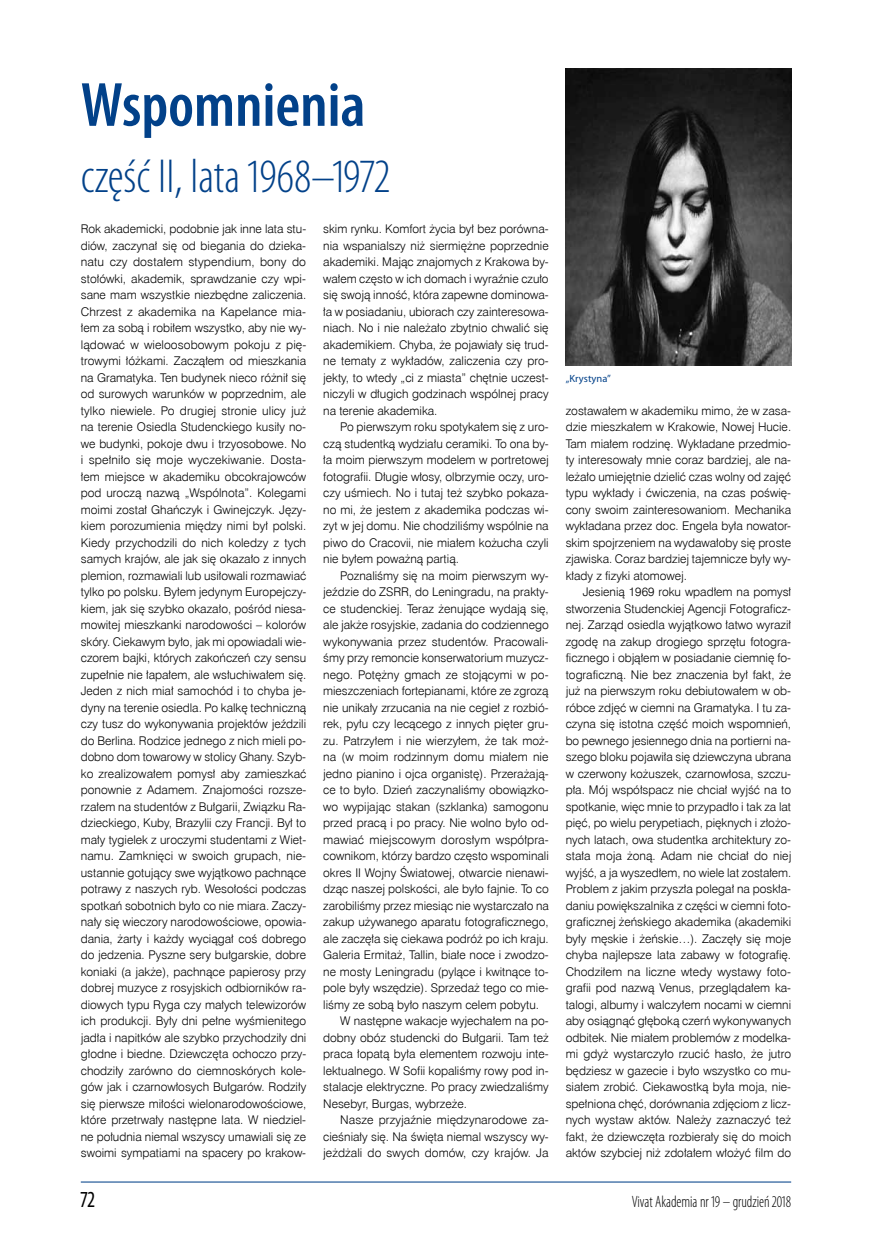
<style>
.page{position:relative;width:872px;height:1242px;background:#fff}
.page>*{position:absolute;margin:0;border:0;box-sizing:border-box;transform-origin:0 0}
.t1{font:600 condensed 63px "Myriad Pro";color:#024189}
.t2{font:300 condensed 48px "Myriad Pro";color:#024189}
.t3{font:condensed 23.1px "Myriad Pro";color:#000;scale:.91 1}
.t4{font:300 condensed 16.5px "Myriad Pro";color:#000;scale:.91 1}
.t5{font:12px/16.5px "Swis 721 Lt EU";color:#000;text-align:justify}
.t6{font:10.5px "Myriad Pro";letter-spacing:.01em;color:#024189}
</style>
<div class="page">
<hr style="left:81px;top:1181px;width:710px;height:1px;background:#024189">
<img style="left:566px;top:68px;width:225px;height:297px">
<h1 class="t1" style="left:81px;top:70px;width:286px">Wspomnienia</h1>
<h2 class="t2" style="left:81px;top:150px;width:311px">część II, lata 1968–1972</h2>
<p class="t5" style="left:81px;top:221px;width:227px">Rok akademicki, podobnie jak inne lata stu&shy;diów, zaczynał się od biegania do dzieka&shy;natu czy dostałem stypendium, bony do stołówki, akademik, sprawdzanie czy wpi&shy;sane mam wszystkie niezbędne zaliczenia.<br>Chrzest z akademika na Kapelance mia&shy;łem za sobą i robiłem wszystko, aby nie wy&shy;lądować w wieloosobowym pokoju z pię&shy;trowymi łóżkami. Zacząłem od mieszkania na Gramatyka. Ten budynek nieco różnił się od surowych warunków w poprzednim, ale tylko niewiele. Po drugiej stronie ulicy już na terenie Osiedla Studenckiego kusiły no&shy;we budynki, pokoje dwu i trzyosobowe. No i spełniło się moje wyczekiwanie. Dosta&shy;łem miejsce w akademiku obcokrajowców pod uroczą nazwą „Wspólnota”. Kolegami moimi został Ghańczyk i Gwinejczyk. Języ&shy;kiem porozumienia między nimi był polski.<br>Kiedy przychodzili do nich koledzy z tych samych krajów, ale jak się okazało z innych plemion, rozmawiali lub usiłowali rozmawiać tylko po polsku. Byłem jedynym Europejczy&shy;kiem, jak się szybko okazało, pośród niesa&shy;mowitej mieszkanki narodowości – kolorów skóry. Ciekawym było, jak mi opowiadali wie&shy;czorem bajki, których zakończeń czy sensu zupełnie nie łapałem, ale wsłuchiwałem się.<br>Jeden z nich miał samochód i to chyba je&shy;dyny na terenie osiedla. Po kalkę techniczną czy tusz do wykonywania projektów jeździli do Berlina. Rodzice jednego z nich mieli po&shy;dobno dom towarowy w stolicy Ghany. Szyb&shy;ko zrealizowałem pomysł aby zamieszkać ponownie z Adamem. Znajomości rozsze&shy;rzałem na studentów z Bułgarii, Związku Ra&shy;dzieckiego, Kuby, Brazylii czy Francji. Był to mały tygielek z uroczymi studentami z Wiet&shy;namu. Zamknięci w swoich grupach, nie&shy;ustannie gotujący swe wyjątkowo pachnące potrawy z naszych ryb. Wesołości podczas spotkań sobotnich było co nie miara. Zaczy&shy;nały się wieczory narodowościowe, opowia&shy;dania, żarty i każdy wyciągał coś dobrego do jedzenia. Pyszne sery bułgarskie, dobre koniaki (a jakże), pachnące papierosy przy dobrej muzyce z rosyjskich odbiorników ra&shy;diowych typu Ryga czy małych telewizorów ich produkcji. Były dni pełne wyśmienitego jadła i napitków ale szybko przychodziły dni głodne i biedne. Dziewczęta ochoczo przy&shy;chodziły zarówno do ciemnoskórych kole&shy;gów jak i czarnowłosych Bułgarów. Rodziły się pierwsze miłości wielonarodowościowe, które przetrwały następne lata. W niedziel&shy;ne południa niemal wszyscy umawiali się ze swoimi sympatiami na spacery po krakow-</p>
<p class="t5" style="left:323px;top:221px;width:227px">skim rynku. Komfort życia był bez porówna&shy;nia wspanialszy niż siermiężne poprzednie akademiki. Mając znajomych z Krakowa by&shy;wałem często w ich domach i wyraźnie czuło się swoją inność, która zapewne dominowa&shy;ła w posiadaniu, ubiorach czy zainteresowa&shy;niach. No i nie należało zbytnio chwalić się akademikiem. Chyba, że pojawiały się trud&shy;ne tematy z wykładów, zaliczenia czy pro&shy;jekty, to wtedy „ci z miasta” chętnie uczest&shy;niczyli w długich godzinach wspólnej pracy na terenie akademika.</p>
<p class="t5" style="left:323px;top:419px;width:227px;text-indent:17px">Po pierwszym roku spotykałem się z uro&shy;czą studentką wydziału ceramiki. To ona by&shy;ła moim pierwszym modelem w portretowej fotografii. Długie włosy, olbrzymie oczy, uro&shy;czy uśmiech. No i tutaj też szybko pokaza&shy;no mi, że jestem z akademika podczas wi&shy;zyt w jej domu. Nie chodziliśmy wspólnie na piwo do Cracovii, nie miałem kożucha czyli nie byłem poważną partią.</p>
<p class="t5" style="left:340px;top:567px;width:210px">Poznaliśmy się na moim pierwszym wy-</p>
<p class="t5" style="left:323px;top:584px;width:227px">jeździe do ZSRR, do Leningradu, na prakty-</p>
<p class="t5" style="left:323px;top:600px;width:227px">ce studenckiej. Teraz żenujące wydają się,</p>
<p class="t5" style="left:323px;top:617px;width:227px">ale jakże rosyjskie, zadania do codziennego</p>
<p class="t5" style="left:323px;top:633px;width:227px">wykonywania przez studentów. Pracowali-</p>
<p class="t5" style="left:323px;top:650px;width:227px">śmy przy remoncie konserwatorium muzycz-</p>
<p class="t5" style="left:323px;top:666px;width:227px">nego. Potężny gmach ze stojącymi w po-</p>
<p class="t5" style="left:323px;top:683px;width:227px">mieszczeniach fortepianami, które ze zgrozą</p>
<p class="t5" style="left:323px;top:699px;width:227px">nie unikały zrzucania na nie cegieł z rozbió-</p>
<p class="t5" style="left:323px;top:716px;width:227px">rek, pyłu czy lecącego z innych pięter gru-</p>
<p class="t5" style="left:323px;top:732px;width:227px">zu. Patrzyłem i nie wierzyłem, że tak moż-</p>
<p class="t5" style="left:323px;top:749px;width:227px">na (w moim rodzinnym domu miałem nie</p>
<p class="t5" style="left:323px;top:765px;width:227px">jedno pianino i ojca organistę). Przerażają-</p>
<p class="t5" style="left:323px;top:782px;width:227px">ce to było. Dzień zaczynaliśmy obowiązko-</p>
<p class="t5" style="left:323px;top:798px;width:227px">wo wypijając stakan (szklanka) samogonu</p>
<p class="t5" style="left:323px;top:815px;width:227px">przed pracą i po pracy. Nie wolno było od-</p>
<p class="t5" style="left:323px;top:831px;width:227px">mawiać miejscowym dorosłym współpra-</p>
<p class="t5" style="left:323px;top:848px;width:227px">cownikom, którzy bardzo często wspominali</p>
<p class="t5" style="left:323px;top:864px;width:227px">okres II Wojny Światowej, otwarcie nienawi-</p>
<p class="t5" style="left:323px;top:881px;width:227px">dząc naszej polskości, ale było fajnie. To co</p>
<p class="t5" style="left:323px;top:897px;width:227px">zarobiliśmy przez miesiąc nie wystarczało na</p>
<p class="t5" style="left:323px;top:914px;width:227px">zakup używanego aparatu fotograficznego,</p>
<p class="t5" style="left:323px;top:930px;width:227px">ale zaczęła się ciekawa podróż po ich kraju.</p>
<p class="t5" style="left:323px;top:947px;width:227px">Galeria Ermitaż, Tallin, białe noce i zwodzo-</p>
<p class="t5" style="left:323px;top:963px;width:227px">ne mosty Leningradu (pylące i kwitnące to-</p>
<p class="t5" style="left:323px;top:980px;width:227px">pole były wszędzie). Sprzedaż tego co mie-</p>
<p class="t5" style="left:323px;top:996px;width:217px">liśmy ze sobą było naszym celem pobytu.</p>
<p class="t5" style="left:340px;top:1013px;width:210px">W następne wakacje wyjechałem na po-</p>
<p class="t5" style="left:323px;top:1029px;width:227px">dobny obóz studencki do Bułgarii. Tam też</p>
<p class="t5" style="left:323px;top:1046px;width:227px">praca łopatą była elementem rozwoju inte-</p>
<p class="t5" style="left:323px;top:1062px;width:227px">lektualnego. W Sofii kopaliśmy rowy pod in-</p>
<p class="t5" style="left:323px;top:1079px;width:227px">stalacje elektryczne. Po pracy zwiedzaliśmy</p>
<p class="t5" style="left:323px;top:1095px;width:145px">Nesebyr, Burgas, wybrzeże.</p>
<p class="t5" style="left:340px;top:1112px;width:210px">Nasze przyjaźnie międzynarodowe za-</p>
<p class="t5" style="left:323px;top:1128px;width:227px">cieśniały się. Na święta niemal wszyscy wy-</p>
<p class="t5" style="left:323px;top:1145px;width:227px">jeżdżali do swych domów, czy krajów. Ja</p>
<p class="t6" style="left:566px;top:372px;width:47px">„Krystyna”</p>
<p class="t5" style="left:566px;top:402px;width:227px">zostawałem w akademiku mimo, że w zasa&shy;dzie mieszkałem w Krakowie, Nowej Hucie.<br>Tam miałem rodzinę. Wykładane przedmio&shy;ty interesowały mnie coraz bardziej, ale na&shy;leżało umiejętnie dzielić czas wolny od zajęć typu wykłady i ćwiczenia, na czas poświę&shy;cony swoim zainteresowaniom. Mechanika wykładana przez doc. Engela była nowator&shy;skim spojrzeniem na wydawałoby się proste zjawiska. Coraz bardziej tajemnicze były wy&shy;kłady z fizyki atomowej.</p>
<p class="t5" style="left:566px;top:584px;width:227px;text-indent:17px">Jesienią 1969 roku wpadłem na pomysł stworzenia Studenckiej Agencji Fotograficz&shy;nej. Zarząd osiedla wyjątkowo łatwo wyraził zgodę na zakup drogiego sprzętu fotogra&shy;ficznego i objąłem w posiadanie ciemnię fo&shy;tograficzną. Nie bez znaczenia był fakt, że już na pierwszym roku debiutowałem w ob&shy;róbce zdjęć w ciemni na Gramatyka. I tu za&shy;czyna się istotna część moich wspomnień, bo pewnego jesiennego dnia na portierni na&shy;szego bloku pojawiła się dziewczyna ubrana w czerwony kożuszek, czarnowłosa, szczu&shy;pła. Mój współspacz nie chciał wyjść na to spotkanie, więc mnie to przypadło i tak za lat pięć, po wielu perypetiach, pięknych i złożo&shy;nych latach, owa studentka architektury zo&shy;stała moja żoną. Adam nie chciał do niej wyjść, a ja wyszedłem, no wiele lat zostałem.<br>Problem z jakim przyszła polegał na poskła&shy;daniu powiększalnika z części w ciemni foto&shy;graficznej żeńskiego akademika (akademiki były męskie i żeńskie…). Zaczęły się moje chyba najlepsze lata zabawy w fotografię.<br>Chodziłem na liczne wtedy wystawy foto&shy;grafii pod nazwą Venus, przeglądałem ka&shy;talogi, albumy i walczyłem nocami w ciemni aby osiągnąć głęboką czerń wykonywanych odbitek. Nie miałem problemów z modelka&shy;mi gdyż wystarczyło rzucić hasło, że jutro będziesz w gazecie i było wszystko co mu&shy;siałem zrobić. Ciekawostką była moja, nie&shy;spełniona chęć, dorównania zdjęciom z licz&shy;nych wystaw aktów. Należy zaznaczyć też fakt, że dziewczęta rozbierały się do moich aktów szybciej niż zdołałem włożyć film do</p>
<h3 class="t3" style="left:81px;top:1185px;width:17px">72</h3>
<h3 class="t4" style="left:632px;top:1192px;width:176px">Vivat Akademia nr 19 – grudzień 2018</h3>
</div>
